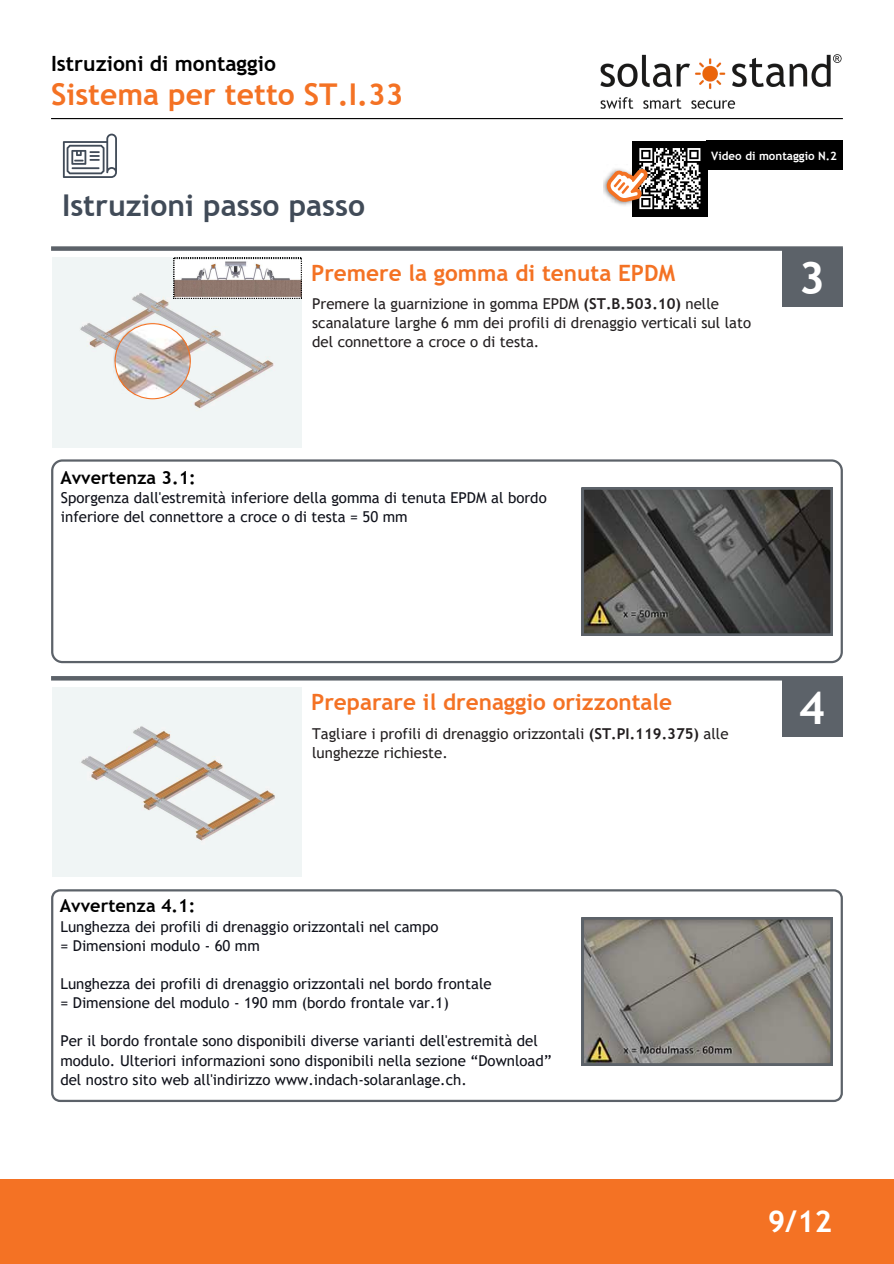
<style>
.page{position:relative;width:894px;height:1264px;background:#fff}
.page>*{position:absolute;margin:0;border:0;box-sizing:border-box;transform-origin:0 0}
.t1{font:700 45px "Trebuchet MS";color:#fff}
.t2{font:700 30px "Trebuchet MS";color:#f47224}
.t3{font:700 30px "Trebuchet MS";color:#414b58}
.t4{font:700 30px "Trebuchet MS";color:#fff}
.t5{font:700 22.5px "Trebuchet MS";color:#f47224}
.t6{font:700 21px "Trebuchet MS";color:#000}
.t7{font:700 18px "Trebuchet MS";color:#000}
.t8{font:15px/19.2px "Trebuchet MS";color:#0f111a}
.t9{font:15px/19.2px "Trebuchet MS";color:#231f20}
.t10{font:700 11.55px "Trebuchet MS";color:#fff}
.s1{font-weight:700}
</style>
<div class="page">
<svg style="left:63px;top:134px;width:54px;height:44px"></svg>
<div style="left:0;top:1179px;width:893px;height:84px;background:#f47224"></div>
<svg style="left:51px;top:459px;width:791px;height:204px"></svg>
<svg style="left:581px;top:487px;width:251px;height:148px"></svg>
<img style="left:53px;top:258px;width:249px;height:189px">
<div style="left:782px;top:249px;width:60px;height:58px;background:#5c6269"></div>
<div style="left:51px;top:246px;width:791px;height:5px;background:#5c6269"></div>
<svg style="left:173px;top:258px;width:129px;height:41px"></svg>
<img style="left:113px;top:321px;width:77px;height:76px">
<img style="left:114px;top:323px;width:77px;height:76px">
<img style="left:53px;top:687px;width:249px;height:189px">
<div style="left:782px;top:678px;width:60px;height:58px;background:#5c6269"></div>
<hr style="left:51px;top:676px;width:791px;height:4px;background:#5c6269">
<svg style="left:51px;top:889px;width:791px;height:213px"></svg>
<svg style="left:581px;top:917px;width:251px;height:148px"></svg>
<img style="left:603px;top:178px;width:3px;height:17px">
<div style="left:631px;top:141px;width:76px;height:75px;background:#000"></div>
<svg style="left:606px;top:147px;width:95px;height:63px"></svg>
<div style="left:706px;top:141px;width:136px;height:29px;background:#000"></div>
<hr style="left:51px;top:118px;width:791px;height:1px;background:#000">
<img style="left:600px;top:54px;width:242px;height:55px">
<h3 class="t6" style="left:51px;top:50px;width:226px">Istruzioni di montaggio</h3>
<h2 class="t2" style="left:51px;top:76px;width:353px">Sistema per tetto ST.I.33</h2>
<h2 class="t3" style="left:62px;top:187px;width:304px">Istruzioni passo passo</h2>
<p class="t10" style="left:711px;top:149px;width:127px">Video di montaggio N.2</p>
<h3 class="t5" style="left:311px;top:258px;width:365px">Premere la gomma di tenuta EPDM</h3>
<p class="t9" style="left:312px;top:294px;width:440px">Premere la guarnizione in gomma EPDM <span class="s1">(ST.B.503.10)</span> nelle scanalature larghe 6 mm dei profili di drenaggio verticali sul lato del connettore a croce o di testa.</p>
<p class="t7" style="left:60px;top:466px;width:137px">Avvertenza 3.1:</p>
<p class="t8" style="left:61px;top:488px;width:487px">Sporgenza dall'estremità inferiore della gomma di tenuta EPDM al bordo inferiore del connettore a croce o di testa = 50 mm</p>
<h1 class="t1" style="left:798px;top:250px;width:28px">3</h1>
<h3 class="t5" style="left:311px;top:688px;width:362px">Preparare il drenaggio orizzontale</h3>
<p class="t9" style="left:312px;top:723px;width:418px">Tagliare i profili di drenaggio orizzontali <span class="s1">(ST.PI.119.375)</span> alle lunghezze richieste.</p>
<h1 class="t1" style="left:798px;top:679px;width:28px">4</h1>
<p class="t7" style="left:60px;top:894px;width:137px">Avvertenza 4.1:</p>
<p class="t8" style="left:60px;top:916px;width:379px">Lunghezza dei profili di drenaggio orizzontali nel campo = Dimensioni modulo - 60 mm</p>
<p class="t8" style="left:60px;top:974px;width:432px">Lunghezza dei profili di drenaggio orizzontali nel bordo frontale = Dimensione del modulo - 190 mm (bordo frontale var.1)</p>
<p class="t8" style="left:60px;top:1031px;width:492px">Per il bordo frontale sono disponibili diverse varianti dell'estremità del modulo. Ulteriori informazioni sono disponibili nella sezione &lt;Download= del nostro sito web all'indirizzo www.indach-solaranlage.ch.</p>
<h2 class="t4" style="left:767px;top:1202px;width:66px">9/12</h2>
</div>
